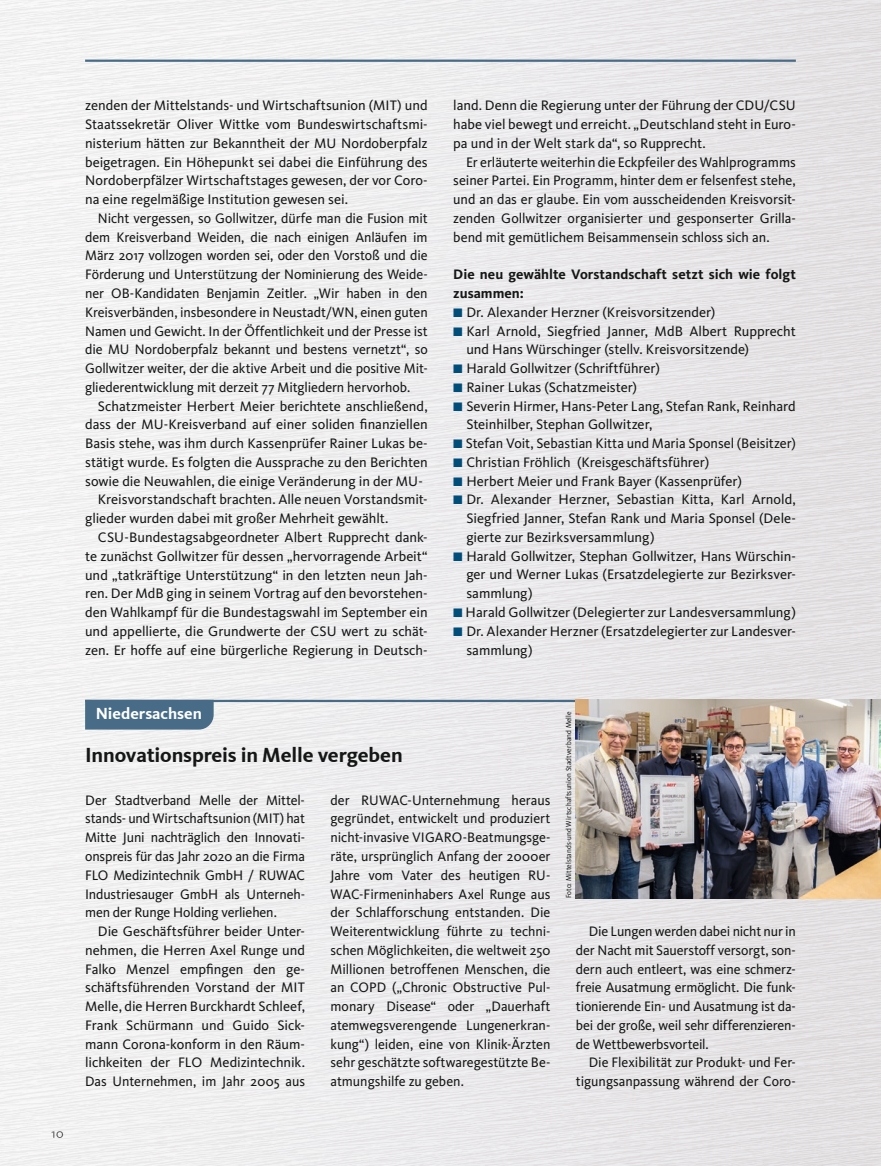
<style>
.page{position:relative;width:881px;height:1166px;background:#fff}
.page>*{position:absolute;margin:0;border:0;box-sizing:border-box;transform-origin:0 0}
.t1{font:700 21px "CDU Kievit Tab";letter-spacing:-.01em;color:#151616}
.t2{font:700 16.5px "CDU Kievit Tab";color:#fff}
.t3{font:14.25px/18.8px "CDU Kievit";letter-spacing:-.005em;color:#151616;text-align:justify}
.t4{font:700 14.25px/18.8px "CDU Kievit";color:#151616}
.t5{font:7.5px "CDU Kievit Tab";letter-spacing:.015em;color:#151616;scale:.95 1}
</style>
<div class="page">
<img style="left:0;top:0;width:880px;height:1165px">
<svg style="left:51px;top:1130px;width:12px;height:7px"></svg>
<hr style="left:85px;top:60px;width:710px;height:2px;background:#486c87">
<hr style="left:85px;top:699px;width:710px;height:2px;background:#486c87">
<div style="left:85px;top:699px;width:128px;height:30px;background:#486c87"></div>
<img style="left:575px;top:699px;width:305px;height:199px">
<svg style="left:453px;top:308px;width:9px;height:9px"></svg>
<svg style="left:453px;top:327px;width:9px;height:8px"></svg>
<svg style="left:453px;top:364px;width:9px;height:9px"></svg>
<svg style="left:453px;top:383px;width:9px;height:9px"></svg>
<svg style="left:453px;top:402px;width:9px;height:8px"></svg>
<svg style="left:453px;top:439px;width:9px;height:9px"></svg>
<svg style="left:453px;top:458px;width:9px;height:9px"></svg>
<svg style="left:453px;top:477px;width:9px;height:8px"></svg>
<svg style="left:453px;top:496px;width:9px;height:8px"></svg>
<svg style="left:453px;top:552px;width:9px;height:8px"></svg>
<svg style="left:453px;top:608px;width:9px;height:9px"></svg>
<svg style="left:453px;top:627px;width:9px;height:8px"></svg>
<p class="t3" style="left:85px;top:96px;width:344px">zenden der Mittelstands- und Wirtschaftsunion (MIT) und Staatssekretär Oliver Wittke vom Bundeswirtschaftsmi&shy;nisterium hätten zur Bekanntheit der MU Nordoberpfalz beigetragen. Ein Höhepunkt sei dabei die Einführung des Nordoberpfälzer Wirtschaftstages gewesen, der vor Coro&shy;na eine regelmäßige Institution gewesen sei.</p>
<p class="t3" style="left:85px;top:209px;width:344px;text-indent:13px">Nicht vergessen, so Gollwitzer, dürfe man die Fusion mit dem Kreisverband Weiden, die nach einigen Anläufen im März 2017 vollzogen worden sei, oder den Vorstoß und die Förderung und Unterstützung der Nominierung des Weide&shy;ner OB-Kandidaten Benjamin Zeitler. „Wir haben in den Kreisverbänden, insbesondere in Neustadt/WN, einen guten Namen und Gewicht. In der Öffentlichkeit und der Presse ist die MU Nordoberpfalz bekannt und bestens vernetzt“, so Gollwitzer weiter, der die aktive Arbeit und die positive Mit&shy;gliederentwicklung mit derzeit 77 Mitgliedern hervorhob.</p>
<p class="t3" style="left:98px;top:396px;width:331px">Schatzmeister Herbert Meier berichtete anschließend,</p>
<p class="t3" style="left:85px;top:415px;width:344px">dass der MU-Kreisverband auf einer soliden finanziellen</p>
<p class="t3" style="left:85px;top:434px;width:344px">Basis stehe, was ihm durch Kassenprüfer Rainer Lukas be-</p>
<p class="t3" style="left:85px;top:453px;width:344px">stätigt wurde. Es folgten die Aussprache zu den Berichten</p>
<p class="t3" style="left:85px;top:471px;width:339px">sowie die Neuwahlen, die einige Veränderung in der MU-</p>
<p class="t3" style="left:98px;top:490px;width:331px">Kreisvorstandschaft brachten. Alle neuen Vorstandsmit-</p>
<p class="t3" style="left:85px;top:509px;width:305px">glieder wurden dabei mit großer Mehrheit gewählt.</p>
<p class="t3" style="left:98px;top:528px;width:331px">CSU-Bundestagsabgeordneter Albert Rupprecht dank-</p>
<p class="t3" style="left:85px;top:546px;width:344px">te zunächst Gollwitzer für dessen „hervorragende Arbeit“</p>
<p class="t3" style="left:85px;top:565px;width:344px">und „tatkräftige Unterstützung“ in den letzten neun Jah-</p>
<p class="t3" style="left:85px;top:584px;width:344px">ren. Der MdB ging in seinem Vortrag auf den bevorstehen-</p>
<p class="t3" style="left:85px;top:603px;width:344px">den Wahlkampf für die Bundestagswahl im September ein</p>
<p class="t3" style="left:85px;top:621px;width:344px">und appellierte, die Grundwerte der CSU wert zu schät-</p>
<p class="t3" style="left:85px;top:640px;width:344px">zen. Er hoffe auf eine bürgerliche Regierung in Deutsch-</p>
<p class="t3" style="left:453px;top:96px;width:344px">land. Denn die Regierung unter der Führung der CDU/CSU habe viel bewegt und erreicht. „Deutschland steht in Euro&shy;pa und in der Welt stark da“, so Rupprecht.</p>
<p class="t3" style="left:453px;top:153px;width:344px;text-indent:13px">Er erläuterte weiterhin die Eckpfeiler des Wahlprogramms seiner Partei. Ein Programm, hinter dem er felsenfest stehe, und an das er glaube. Ein vom ausscheidenden Kreisvorsit&shy;zenden Gollwitzer organisierter und gesponserter Grilla&shy;bend mit gemütlichem Beisammensein schloss sich an.</p>
<p class="t4" style="left:453px;top:265px;width:344px">Die neu gewählte Vorstandschaft setzt sich wie folgt zusammen:</p>
<p class="t3" style="left:465px;top:303px;width:331px;text-align:left">Dr. Alexander Herzner (Kreisvorsitzender)<br>Karl Arnold, Siegfried Janner, MdB Albert Rupprecht und Hans Würschinger (stellv. Kreisvorsitzende)<br>Harald Gollwitzer (Schriftführer)<br>Rainer Lukas (Schatzmeister)<br>Severin Hirmer, Hans-Peter Lang, Stefan Rank, Reinhard Steinhilber, Stephan Gollwitzer,<br>Stefan Voit, Sebastian Kitta und Maria Sponsel (Beisitzer)<br>Christian Fröhlich (Kreisgeschäftsführer)<br>Herbert Meier und Frank Bayer (Kassenprüfer)<br>Dr. Alexander Herzner, Sebastian Kitta, Karl Arnold, Siegfried Janner, Stefan Rank und Maria Sponsel (Dele&shy;gierte zur Bezirksversammlung)<br>Harald Gollwitzer, Stephan Gollwitzer, Hans Würschin&shy;ger und Werner Lukas (Ersatzdelegierte zur Bezirksver&shy;sammlung)<br>Harald Gollwitzer (Delegierter zur Landesversammlung)<br>Dr. Alexander Herzner (Ersatzdelegierter zur Landesver&shy;sammlung)</p>
<p class="t2" style="left:96px;top:703px;width:108px">Niedersachsen</p>
<h1 class="t1" style="left:85px;top:742px;width:319px">Innovationspreis in Melle vergeben</h1>
<p class="t3" style="left:85px;top:790px;width:221px">Der Stadtverband Melle der Mittel&shy;stands- und Wirtschaftsunion (MIT) hat Mitte Juni nachträglich den Innovati&shy;onspreis für das Jahr 2020 an die Firma FLO Medizintechnik GmbH / RUWAC Industriesauger GmbH als Unterneh&shy;men der Runge Holding verliehen.</p>
<p class="t3" style="left:85px;top:921px;width:221px;text-indent:13px">Die Geschäftsführer beider Unter&shy;nehmen, die Herren Axel Runge und Falko Menzel empfingen den ge&shy;schäftsführenden Vorstand der MIT Melle, die Herren Burckhardt Schleef, Frank Schürmann und Guido Sick&shy;mann Corona-konform in den Räum&shy;lichkeiten der FLO Medizintechnik.<br>Das Unternehmen, im Jahr 2005 aus</p>
<p class="t3" style="left:330px;top:790px;width:221px">der RUWAC-Unternehmung heraus gegründet, entwickelt und produziert nicht-invasive VIGARO-Beatmungsge&shy;räte, ursprünglich Anfang der 2000er Jahre vom Vater des heutigen RU-WAC-Firmeninhabers Axel Runge aus der Schlafforschung entstanden. Die Weiterentwicklung führte zu techni&shy;schen Möglichkeiten, die weltweit 250<br>Millionen betroffenen Menschen, die an COPD („Chronic Obstructive Pul&shy;monary Disease“ oder „Dauerhaft atemwegsverengende Lungenerkran&shy;kung“) leiden, eine von Klinik-Ärzten sehr geschätzte softwaregestützte Be&shy;atmungshilfe zu geben.</p>
<p class="t5" style="left:564px;top:898px;width:198px;rotate:-90deg">Foto: Mittelstands-und Wirtschaftsunion Stadtverband Melle</p>
<p class="t3" style="left:575px;top:921px;width:221px;text-indent:13px">Die Lungen werden dabei nicht nur in der Nacht mit Sauerstoff versorgt, son&shy;dern auch entleert, was eine schmerz&shy;freie Ausatmung ermöglicht. Die funk&shy;tionierende Ein- und Ausatmung ist da&shy;bei der große, weil sehr differenzieren&shy;de Wettbewerbsvorteil.</p>
<p class="t3" style="left:575px;top:1053px;width:221px;text-align:right">Die Flexibilität zur Produkt- und Fer&shy;tigungsanpassung während der Coro-</p>
</div>
